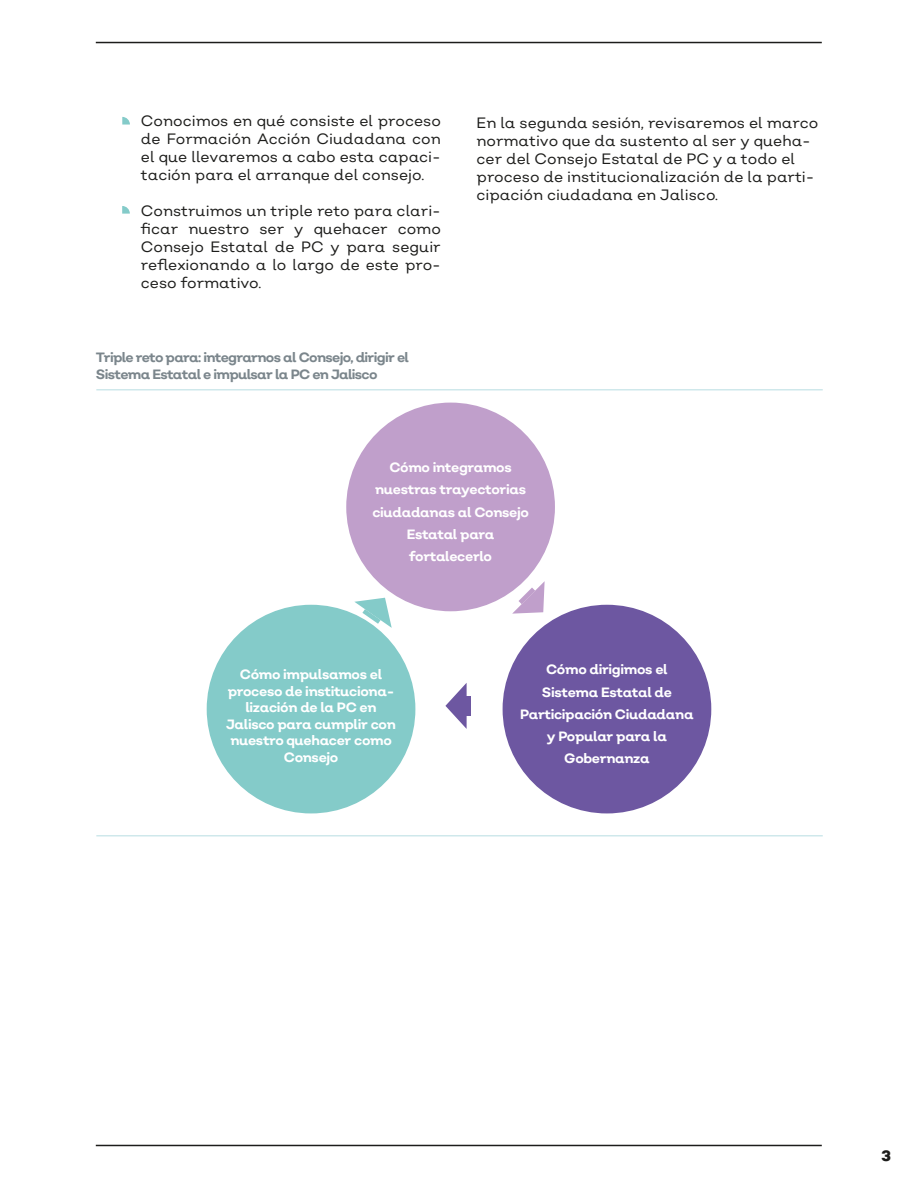
<style>
.page{position:relative;width:918px;height:1188px;background:#fff}
.page>*{position:absolute;margin:0;border:0;box-sizing:border-box;transform-origin:0 0}
.t1{font:15px/18px "Nutmeg";color:#1d1d1b;text-align:justify}
.t2{font:900 15px "Nutmeg";color:#1d1d1b}
.t3{font:700 13.5px/22.2px "Nutmeg";letter-spacing:-.025em;color:#fff;text-align:center}
.t4{font:700 13.5px/16.5px "Nutmeg";letter-spacing:-.05em;color:#7b868c}
</style>
<div class="page">
<hr style="left:96px;top:1145px;width:726px;height:1px;background:#1d1d1b">
<hr style="left:96px;top:42px;width:726px;height:1px;background:#1d1d1b">
<svg style="left:122px;top:117px;width:8px;height:8px"></svg>
<svg style="left:122px;top:206px;width:8px;height:8px"></svg>
<div style="left:346px;top:403px;width:209px;height:208px;background:#c09fcb;border-radius:50%"></div>
<div style="left:207px;top:605px;width:208px;height:208px;background:#84cbc9;border-radius:50%"></div>
<div style="left:503px;top:605px;width:208px;height:208px;background:#6d57a1;border-radius:50%"></div>
<svg style="left:445px;top:683px;width:22px;height:46px"></svg>
<svg style="left:512px;top:581px;width:33px;height:33px"></svg>
<svg style="left:354px;top:598px;width:38px;height:30px"></svg>
<hr style="left:467px;top:696px;width:4px;height:19px;background:#6d57a1">
<hr style="left:96px;top:835px;width:727px;height:1px;background:#b7dde2">
<hr style="left:96px;top:389px;width:727px;height:1px;background:#b7dde2">
<p class="t1" style="left:141px;top:111px;width:301px">Conocimos en qué consiste el proceso de Formación Acción Ciudadana con el que llevaremos a cabo esta capaci&shy;tación para el arranque del consejo.</p>
<p class="t1" style="left:141px;top:201px;width:301px">Construimos un triple reto para clari&shy;ficar nuestro ser y quehacer como Consejo Estatal de PC y para seguir reflexionando a lo largo de este pro&shy;ceso formativo.</p>
<p class="t4" style="left:96px;top:349px;width:315px">Triple reto para: integrarnos al Consejo, dirigir el<br>Sistema Estatal e impulsar la PC en Jalisco</p>
<p class="t1" style="left:477px;top:113px;width:343px;text-align:left">En la segunda sesión, revisaremos el marco normativo que da sustento al ser y queha&shy;cer del Consejo Estatal de PC y a todo el proceso de institucionalización de la parti&shy;cipación ciudadana en Jalisco.</p>
<p class="t3" style="left:372px;top:456px;width:158px">Cómo integramos nuestras trayectorias ciudadanas al Consejo<br>Estatal para fortalecerlo</p>
<p class="t3" style="left:226px;top:666px;width:171px;line-height:16.5px">Cómo impulsamos el proceso de instituciona&shy;lización de la PC en<br>Jalisco para cumplir con nuestro quehacer como<br>Consejo</p>
<p class="t3" style="left:520px;top:658px;width:175px">Cómo dirigimos el<br>Sistema Estatal de<br>Participación Ciudadana y Popular para la<br>Gobernanza</p>
<p class="t2" style="left:882px;top:1145px;width:11px">3</p>
</div>
